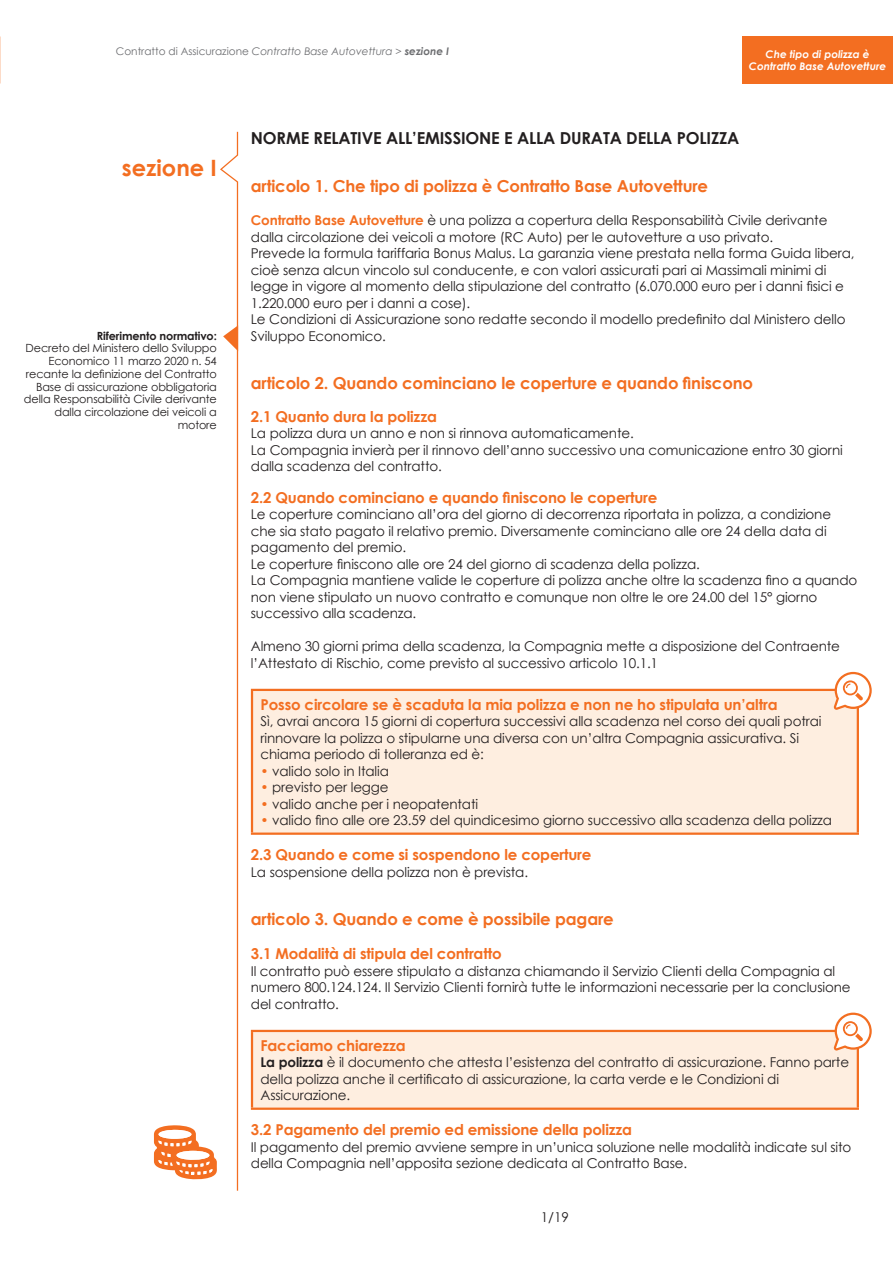
<style>
.page{position:relative;width:893px;height:1263px;background:#fff}
.page>*{position:absolute;margin:0;border:0;box-sizing:border-box;transform-origin:0 0}
.t1{font:700 22.5px "Century Gothic";color:#f36e21}
.t2{font:700 16.5px "Century Gothic";letter-spacing:-.01em;color:#f36e21}
.t3{font:700 16.5px "Century Gothic";letter-spacing:-.01em;color:#231f20}
.t4{font:700 15px "Century Gothic";letter-spacing:-.01em;color:#f36e21}
.t5{font:13.5px/16.5px "Century Gothic";letter-spacing:-.01em;color:#231f20}
.t6{font:11.25px/12.8px "Century Gothic";letter-spacing:-.01em;color:#231f20;text-align:right}
.t7{font:700 11.25px "Century Gothic";letter-spacing:-.01em;color:#231f20}
.t8{font:italic 10.5px "Century Gothic";color:#6c6d70}
.t9{font:italic 700 10.5px/12.6px "Century Gothic";color:#fff;text-align:center}
.s1{font-style:normal}
.s2{font-weight:700}
.s3{font-weight:700;color:#f36e21}
.s4{color:#f36e21}
</style>
<div class="page">
<div style="left:742px;top:36px;width:151px;height:48px;background:#f36e21"></div>
<div style="left:252px;top:690px;width:606px;height:144px;background:#feeee0"></div>
<hr style="left:251px;top:689px;width:608px;height:2px;background:#f36e21">
<hr style="left:251px;top:691px;width:2px;height:141px;background:#f36e21">
<hr style="left:857px;top:691px;width:2px;height:141px;background:#f36e21">
<hr style="left:251px;top:832px;width:608px;height:3px;background:#f36e21">
<div style="left:252px;top:1031px;width:606px;height:78px;background:#feeee0"></div>
<hr style="left:251px;top:1030px;width:608px;height:2px;background:#f36e21">
<hr style="left:251px;top:1032px;width:2px;height:75px;background:#f36e21">
<hr style="left:857px;top:1032px;width:2px;height:75px;background:#f36e21">
<hr style="left:251px;top:1107px;width:608px;height:3px;background:#f36e21">
<svg style="left:834px;top:672px;width:38px;height:38px"></svg>
<svg style="left:834px;top:1012px;width:38px;height:38px"></svg>
<svg style="left:154px;top:131px;width:85px;height:1060px"></svg>
<p class="t8" style="left:116px;top:44px;width:335px"><span class="s1">Contratto di Assicurazione</span> Contratto Base Autovettura &gt; <span class="s2">sezione I</span></p>
<p class="t9" style="left:749px;top:47px;width:139px">Che tipo di polizza è<br>Contratto Base Autovetture</p>
<h1 class="t1" style="left:122px;top:154px;width:96px">sezione I</h1>
<p class="t7" style="left:97px;top:328px;width:122px">Riferimento normativo:</p>
<p class="t6" style="left:24px;top:342px;width:194px">Decreto del Ministero dello Sviluppo<br>Economico 11 marzo 2020 n. 54 recante la definizione del Contratto<br>Base di assicurazione obbligatoria della Responsabilità Civile derivante dalla circolazione dei veicoli a motore</p>
<p class="t3" style="left:251px;top:128px;width:320px">NORME RELATIVE ALL’EMISSIONE E ALLA DUR</p>
<p class="t3" style="left:591px;top:128px;width:150px">ATA DELLA POLIZZA</p>
<p class="t2" style="left:251px;top:176px;width:459px">articolo 1. Che tipo di polizza è Contratto Base Autovetture</p>
<p class="t5" style="left:251px;top:212px;width:605px"><span class="s3">Contratto Base Autovetture</span> è una polizza a copertura della Responsabilità Civile derivante dalla circolazione dei veicoli a motore (RC Auto) per le autovetture a uso privato.<br>Prevede la formula tariffaria Bonus Malus. La garanzia viene prestata nella forma Guida libera, cioè senza alcun vincolo sul conducente, e con valori assicurati pari ai Massimali minimi di legge in vigore al momento della stipulazione del contratto (6.070.000 euro per i danni fisici e 1.220.000 euro per i danni a cose).<br>Le Condizioni di Assicurazione sono redatte secondo il modello predefinito dal Ministero dello Sviluppo Economico.</p>
<p class="t2" style="left:251px;top:372px;width:504px">articolo 2. Quando cominciano le coperture e quando finiscono</p>
<p class="t4" style="left:251px;top:407px;width:188px">2.1 Quanto dura la polizza</p>
<p class="t5" style="left:251px;top:425px;width:593px">La polizza dura un anno e non si rinnova automaticamente.<br>La Compagnia invierà per il rinnovo dell’anno successivo una comunicazione entro 30 giorni dalla scadenza del contratto.</p>
<p class="t4" style="left:251px;top:488px;width:408px">2.2 Quando cominciano e quando finiscono le coperture</p>
<p class="t5" style="left:251px;top:506px;width:608px">Le coperture cominciano all’ora del giorno di decorrenza riportata in polizza, a condizione che sia stato pagato il relativo premio. Diversamente cominciano alle ore 24 della data di pagamento del premio.<br>Le coperture finiscono alle ore 24 del giorno di scadenza della polizza.<br>La Compagnia mantiene valide le coperture di polizza anche oltre la scadenza fino a quando non viene stipulato un nuovo contratto e comunque non oltre le ore 24.00 del 15° giorno successivo alla scadenza.</p>
<p class="t5" style="left:251px;top:638px;width:591px">Almeno 30 giorni prima della scadenza, la Compagnia mette a disposizione del Contraente l’Attestato di Rischio, come previsto al successivo articolo 10.1.1</p>
<p class="t4" style="left:260px;top:695px;width:519px">Posso circolare se è scaduta la mia polizza e non ne ho stipulata un’altra</p>
<p class="t5" style="left:260px;top:713px;width:562px">Sì, avrai ancora 15 giorni di copertura successivi alla scadenza nel corso dei quali potrai rinnovare la polizza o stipularne una diversa con un’altra Compagnia assicurativa. Si chiama periodo di tolleranza ed è:</p>
<p class="t5" style="left:260px;top:762px;width:130px"><span class="s4">•</span> valido solo in Italia</p>
<p class="t5" style="left:260px;top:779px;width:130px"><span class="s4">•</span> previsto per legge</p>
<p class="t5" style="left:260px;top:795px;width:219px"><span class="s4">•</span> valido anche per i neopatentati</p>
<p class="t5" style="left:260px;top:812px;width:573px"><span class="s4">•</span> valido fino alle ore 23.59 del quindicesimo giorno successivo alla scadenza della polizza</p>
<p class="t4" style="left:251px;top:845px;width:342px">2.3 Quando e come si sospendono le coperture</p>
<p class="t5" style="left:251px;top:863px;width:279px">La sospensione della polizza non è prevista.</p>
<p class="t2" style="left:251px;top:908px;width:364px">articolo 3. Quando e come è possibile pagare</p>
<p class="t4" style="left:251px;top:944px;width:252px">3.1 Modalità di stipula del contratto</p>
<p class="t5" style="left:251px;top:962px;width:601px">Il contratto può essere stipulato a distanza chiamando il Servizio Clienti della Compagnia al numero 800.124.124. Il Servizio Clienti fornirà tutte le informazioni necessarie per la conclusione del contratto.</p>
<p class="t4" style="left:260px;top:1036px;width:147px">Facciamo chiarezza</p>
<p class="t5" style="left:260px;top:1054px;width:590px"><span class="s2">La polizza</span> è il documento che attesta l’esistenza del contratto di assicurazione. Fanno parte della polizza anche il certificato di assicurazione, la carta verde e le Condizioni di<br>Assicurazione.</p>
<p class="t4" style="left:251px;top:1120px;width:383px">3.2 Pagamento del premio ed emissione della polizza</p>
<p class="t5" style="left:251px;top:1138px;width:602px">Il pagamento del premio avviene sempre in un’unica soluzione nelle modalità indicate sul sito della Compagnia nell’apposita sezione dedicata al Contratto Base.</p>
<p class="t5" style="left:541px;top:1209px;width:29px">1/19</p>
</div>
